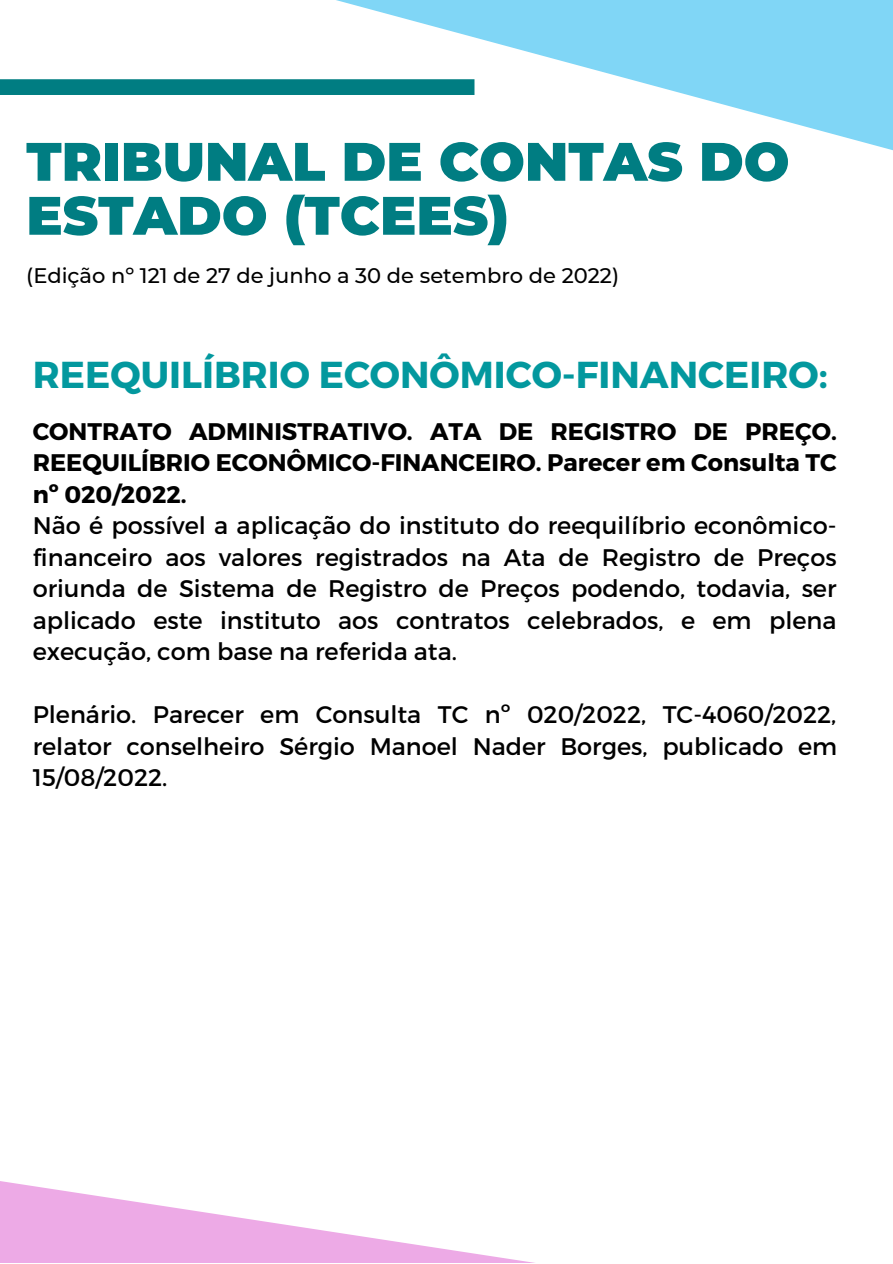
<style>
.page{position:relative;width:893px;height:1264px;background:#fff}
.page>*{position:absolute;margin:0;border:0;box-sizing:border-box;transform-origin:0 0}
.t1{font:900 54px/54px "Montserrat";color:#007d82}
.t2{font:700 37.5px "Montserrat";color:#03989e}
.t3{font:24px/31.5px "Montserrat";color:#000;text-align:justify}
.t4{font:700 24px/31.5px "Montserrat";color:#000;text-align:justify}
.t5{font:500 21px "Montserrat";color:#000}
</style>
<div class="page">
<svg style="left:336px;top:0;width:556px;height:150px;fill:#80d6f6"></svg>
<div style="left:0;top:79px;width:474px;height:16px;background:#007d82"></div>
<svg style="left:0;top:1181px;width:529px;height:81px"></svg>
<h1 class="t1" style="left:26px;top:134px;width:764px">TRIBUNAL DE CONTAS DO<br>ESTADO (TCEES)</h1>
<p class="t5" style="left:26px;top:263px;width:594px">(Edição nº 121 de 27 de junho a 30 de setembro de 2022)</p>
<h2 class="t2" style="left:33px;top:351px;width:796px">REEQUILÍBRIO ECONÔMICO-FINANCEIRO:</h2>
<p class="t4" style="left:33px;top:414px;width:805px">CONTRATO ADMINISTRATIVO. ATA DE REGISTRO DE PREÇO.<br>REEQUILÍBRIO ECONÔMICO-FINANCEIRO. Parecer em Consulta TC nº 020/2022.</p>
<p class="t3" style="left:33px;top:509px;width:805px">Não é possível a aplicação do instituto do reequilíbrio econômico&shy;financeiro aos valores registrados na Ata de Registro de Preços oriunda de Sistema de Registro de Preços podendo, todavia, ser aplicado este instituto aos contratos celebrados, e em plena execução, com base na referida ata.</p>
<p class="t3" style="left:33px;top:697px;width:806px">Plenário. Parecer em Consulta TC nº 020/2022, TC-4060/2022, relator conselheiro Sérgio Manoel Nader Borges, publicado em 15/08/2022.</p>
</div>
